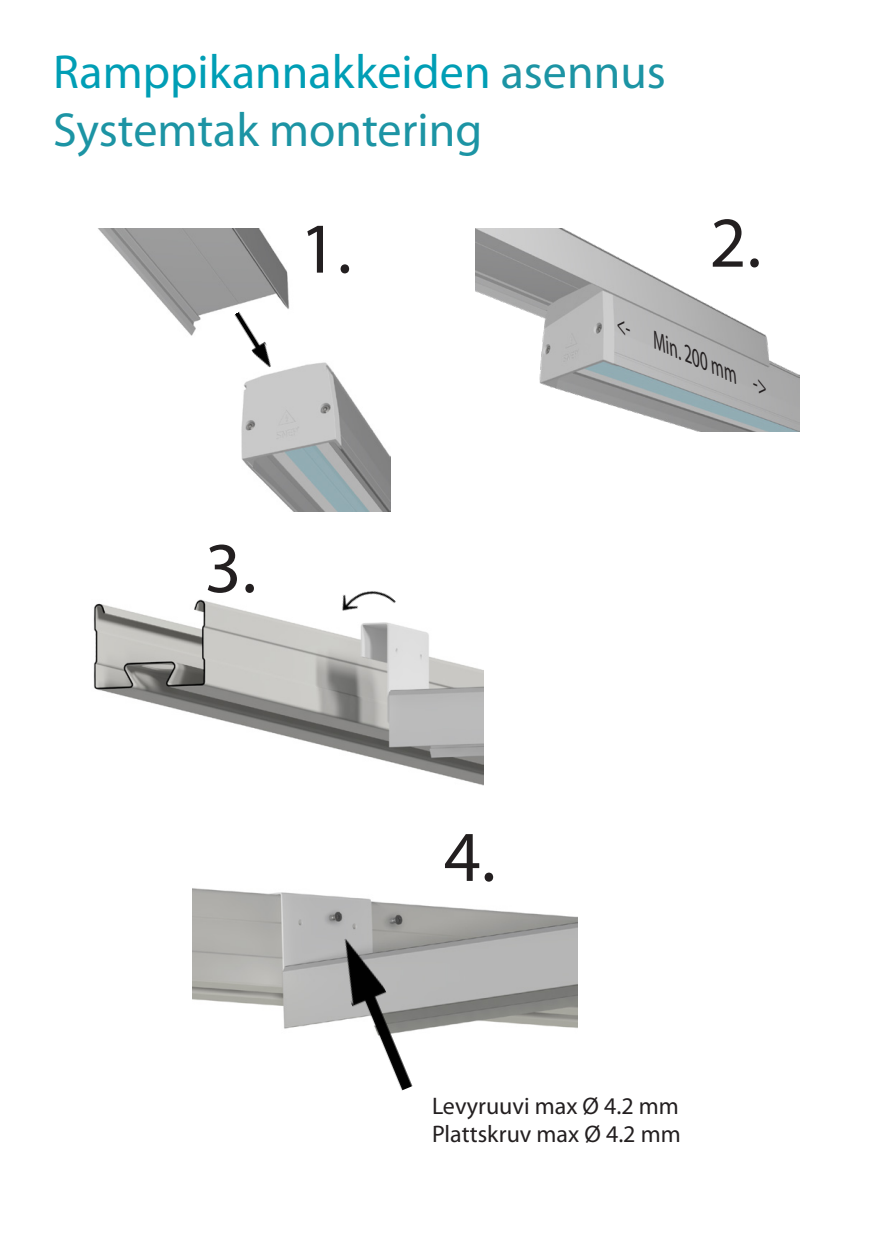
<style>
.page{position:relative;width:872px;height:1259px;background:#fff}
.page>*{position:absolute;margin:0;border:0;box-sizing:border-box;transform-origin:0 0}
.t1{font:72px "Myriad Pro";color:#231f20}
.t2{font:48px "Myriad Pro";color:#009eb5}
.t3{font:48px "Myriad Pro";color:#1c94a4}
.t4{font:24px "Myriad Pro";color:#231f20}
.t5{font:italic 24px "Myriad Pro";color:#231f20;scale:.7 1}
.s1{color:#1c94a4}
</style>
<div class="page">
<img style="left:98px;top:228px;width:292px;height:284px">
<img style="left:93px;top:600px;width:390px;height:185px">
<img style="left:331px;top:591px;width:70px;height:48px">
<img style="left:192px;top:888px;width:386px;height:142px">
<img style="left:327px;top:932px;width:96px;height:159px">
<img style="left:231px;top:308px;width:47px;height:62px">
<img style="left:475px;top:228px;width:324px;height:203px">
<p class="t2" style="left:53px;top:43px;width:614px">Ramppikannakkeiden <span class="s1">asennus</span></p>
<p class="t3" style="left:53px;top:100px;width:430px">Systemtak montering</p>
<p class="t1" style="left:300px;top:204px;width:53px">1.</p>
<p class="t1" style="left:709px;top:198px;width:53px">2.</p>
<p class="t1" style="left:205px;top:523px;width:53px">3.</p>
<p class="t5" style="left:626px;top:312px;width:235px;rotate:23deg">&lt;- Min. 200 mm -&gt;</p>
<p class="t1" style="left:444px;top:812px;width:53px">4.</p>
<p class="t4" style="left:432px;top:1090px;width:248px">Levyruuvi max Ø 4.2 mm</p>
<p class="t4" style="left:432px;top:1119px;width:250px">Plattskruv max Ø 4.2 mm</p>
</div>
